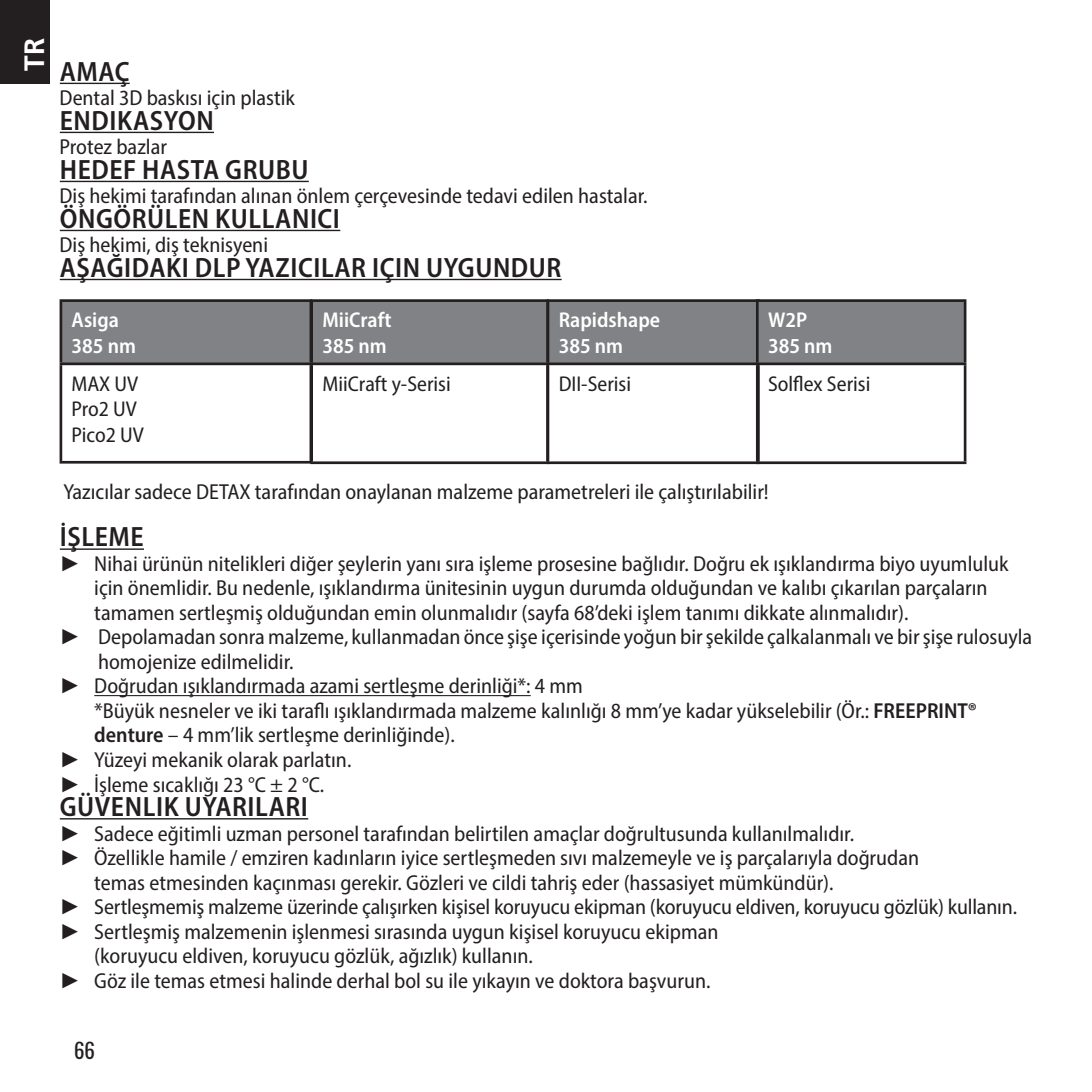
<style>
.page{position:relative;width:1092px;height:1092px;background:#fff}
.page>*{position:absolute;margin:0;border:0;box-sizing:border-box;transform-origin:0 0}
.t1{font:600 semi-condensed 28px "Myriad Pro";letter-spacing:.02em;color:#231f20}
.t2{font:700 28px "Frutiger";color:#fff}
.t3{font:semi-condensed 21.7px "Myriad Pro";color:#231f20}
.t4{font:semi-condensed 21.35px/25.6px "Myriad Pro";color:#231f20}
.t5{font:600 semi-condensed 21.35px/25.6px "Myriad Pro";color:#fff}
.t6{font:20.65px "Oswald";color:#231f20}
.s1{font-family:"Arial";font-stretch:normal}
.s2{font-weight:600}
</style>
<div class="page">
<div style="left:0;top:0;width:50px;height:84px;background:#231f20"></div>
<hr style="left:60px;top:83px;width:70px;height:1px;background:#231f20">
<hr style="left:60px;top:132px;width:154px;height:1px;background:#231f20">
<hr style="left:60px;top:181px;width:249px;height:1px;background:#231f20">
<hr style="left:60px;top:230px;width:280px;height:1px;background:#231f20">
<hr style="left:60px;top:279px;width:501px;height:1px;background:#231f20">
<hr style="left:60px;top:548px;width:84px;height:2px;background:#231f20">
<hr style="left:94px;top:695px;width:436px;height:1px;background:#231f20">
<hr style="left:60px;top:818px;width:248px;height:1px;background:#231f20">
<div style="left:548px;top:300px;width:210px;height:64px;background:#808285"></div>
<hr style="left:757px;top:365px;width:2px;height:96px;background:#231f20">
<hr style="left:546px;top:461px;width:213px;height:3px;background:#231f20">
<hr style="left:546px;top:299px;width:213px;height:3px;background:#231f20">
<hr style="left:546px;top:362px;width:213px;height:3px;background:#231f20">
<div style="left:757px;top:300px;width:208px;height:64px;background:#808285"></div>
<hr style="left:755px;top:365px;width:3px;height:96px;background:#231f20">
<hr style="left:963px;top:365px;width:3px;height:96px;background:#231f20">
<hr style="left:755px;top:461px;width:211px;height:3px;background:#231f20">
<hr style="left:755px;top:299px;width:211px;height:3px;background:#231f20">
<hr style="left:755px;top:302px;width:3px;height:60px;background:#231f20">
<hr style="left:755px;top:362px;width:211px;height:3px;background:#231f20">
<hr style="left:963px;top:302px;width:3px;height:60px;background:#231f20">
<div style="left:311px;top:300px;width:236px;height:64px;background:#808285"></div>
<hr style="left:310px;top:365px;width:3px;height:96px;background:#231f20">
<hr style="left:546px;top:365px;width:3px;height:96px;background:#231f20">
<hr style="left:310px;top:461px;width:239px;height:3px;background:#231f20">
<hr style="left:310px;top:299px;width:239px;height:3px;background:#231f20">
<hr style="left:310px;top:302px;width:3px;height:60px;background:#231f20">
<hr style="left:310px;top:362px;width:239px;height:3px;background:#231f20">
<hr style="left:546px;top:302px;width:3px;height:60px;background:#231f20">
<div style="left:61px;top:300px;width:250px;height:64px;background:#808285"></div>
<hr style="left:60px;top:365px;width:2px;height:96px;background:#231f20">
<hr style="left:309px;top:365px;width:3px;height:96px;background:#231f20">
<hr style="left:60px;top:461px;width:252px;height:2px;background:#231f20">
<hr style="left:60px;top:299px;width:252px;height:3px;background:#231f20">
<hr style="left:60px;top:302px;width:2px;height:60px;background:#231f20">
<hr style="left:60px;top:362px;width:252px;height:3px;background:#231f20">
<hr style="left:309px;top:302px;width:3px;height:60px;background:#231f20">
<p class="t2" style="left:18px;top:71px;width:34px;rotate:-90deg">TR</p>
<p class="t1" style="left:60px;top:54px;width:71px">AMAÇ</p>
<p class="t3" style="left:60px;top:84px;width:237px">Dental 3D baskısı için plastik</p>
<p class="t1" style="left:60px;top:103px;width:155px">ENDIKASYON</p>
<p class="t3" style="left:60px;top:133px;width:109px">Protez bazlar</p>
<p class="t1" style="left:60px;top:152px;width:250px">HEDEF HASTA GRUBU</p>
<p class="t3" style="left:60px;top:182px;width:589px">Diş hekimi tarafından alınan önlem çerçevesinde tedavi edilen hastalar.</p>
<p class="t1" style="left:60px;top:201px;width:282px">ÖNGÖRÜLEN KULLANICI</p>
<p class="t3" style="left:60px;top:231px;width:210px">Diş hekimi, diş teknisyeni</p>
<p class="t1" style="left:60px;top:250px;width:503px">AŞAĞIDAKI DLP YAZICILAR IÇIN UYGUNDUR</p>
<p class="t5" style="left:72px;top:307px;width:66px">Asiga<br>385 nm</p>
<p class="t4" style="left:72px;top:370px;width:74px">MAX UV<br>Pro2 UV<br>Pico2 UV</p>
<p class="t5" style="left:322px;top:307px;width:71px">MiiCraft<br>385 nm</p>
<p class="t4" style="left:322px;top:370px;width:130px">MiiCraft y-Serisi</p>
<p class="t5" style="left:558px;top:307px;width:103px">Rapidshape<br>385 nm</p>
<p class="t4" style="left:558px;top:370px;width:74px">DII-Serisi</p>
<p class="t5" style="left:768px;top:307px;width:66px">W2P<br>385 nm</p>
<p class="t4" style="left:768px;top:370px;width:104px">Solflex Serisi</p>
<p class="t3" style="left:63px;top:478px;width:707px">Yazıcılar sadece DETAX tarafından onaylanan malzeme parametreleri ile çalıştırılabilir!</p>
<p class="t1" style="left:60px;top:519px;width:85px">İŞLEME</p>
<p class="t3" style="left:60px;top:550px;width:950px"><span class="s1">►</span> Nihai ürünün nitelikleri diğer şeylerin yanı sıra işleme prosesine bağlıdır. Doğru ek ışıklandırma biyo uyumluluk</p>
<p class="t3" style="left:94px;top:574px;width:894px">için önemlidir. Bu nedenle, ışıklandırma ünitesinin uygun durumda olduğundan ve kalıbı çıkarılan parçaların</p>
<p class="t3" style="left:94px;top:599px;width:815px">tamamen sertleşmiş olduğundan emin olunmalıdır (sayfa 68’deki işlem tanımı dikkate alınmalıdır).</p>
<p class="t3" style="left:60px;top:623px;width:974px"><span class="s1">►</span> Depolamadan sonra malzeme, kullanmadan önce şişe içerisinde yoğun bir şekilde çalkalanmalı ve bir şişe rulosuyla</p>
<p class="t3" style="left:98px;top:648px;width:197px">homojenize edilmelidir.</p>
<p class="t3" style="left:59px;top:672px;width:525px"><span class="s1">►</span> Doğrudan ışıklandırmada azami sertleşme derinliği*: 4 mm</p>
<p class="t3" style="left:94px;top:697px;width:884px">*Büyük nesneler ve iki taraflı ışıklandırmada malzeme kalınlığı 8 mm’ye kadar yükselebilir (Ör.: <span class="s2">FREEPRINT®</span></p>
<p class="t3" style="left:94px;top:721px;width:362px"><span class="s2">denture</span> – 4 mm’lik sertleşme derinliğinde).</p>
<p class="t3" style="left:60px;top:746px;width:293px"><span class="s1">►</span> Yüzeyi mekanik olarak parlatın.</p>
<p class="t3" style="left:60px;top:770px;width:266px"><span class="s1">►</span> İşleme sıcaklığı 23 °C ± 2 °C.</p>
<p class="t1" style="left:60px;top:789px;width:250px">GÜVENLIK UYARILARI</p>
<p class="t3" style="left:60px;top:819px;width:796px"><span class="s1">►</span> Sadece eğitimli uzman personel tarafından belirtilen amaçlar doğrultusunda kullanılmalıdır.</p>
<p class="t3" style="left:60px;top:844px;width:861px"><span class="s1">►</span> Özellikle hamile / emziren kadınların iyice sertleşmeden sıvı malzemeyle ve iş parçalarıyla doğrudan</p>
<p class="t3" style="left:94px;top:868px;width:740px">temas etmesinden kaçınması gerekir. Gözleri ve cildi tahriş eder (hassasiyet mümkündür).</p>
<p class="t3" style="left:60px;top:893px;width:958px"><span class="s1">►</span> Sertleşmemiş malzeme üzerinde çalışırken kişisel koruyucu ekipman (koruyucu eldiven, koruyucu gözlük) kullanın.</p>
<p class="t3" style="left:60px;top:917px;width:660px"><span class="s1">►</span> Sertleşmiş malzemenin işlenmesi sırasında uygun kişisel koruyucu ekipman</p>
<p class="t3" style="left:94px;top:942px;width:440px">(koruyucu eldiven, koruyucu gözlük, ağızlık) kullanın.</p>
<p class="t3" style="left:60px;top:966px;width:652px"><span class="s1">►</span> Göz ile temas etmesi halinde derhal bol su ile yıkayın ve doktora başvurun.</p>
<p class="t6" style="left:74px;top:1036px;width:22px">66</p>
</div>
